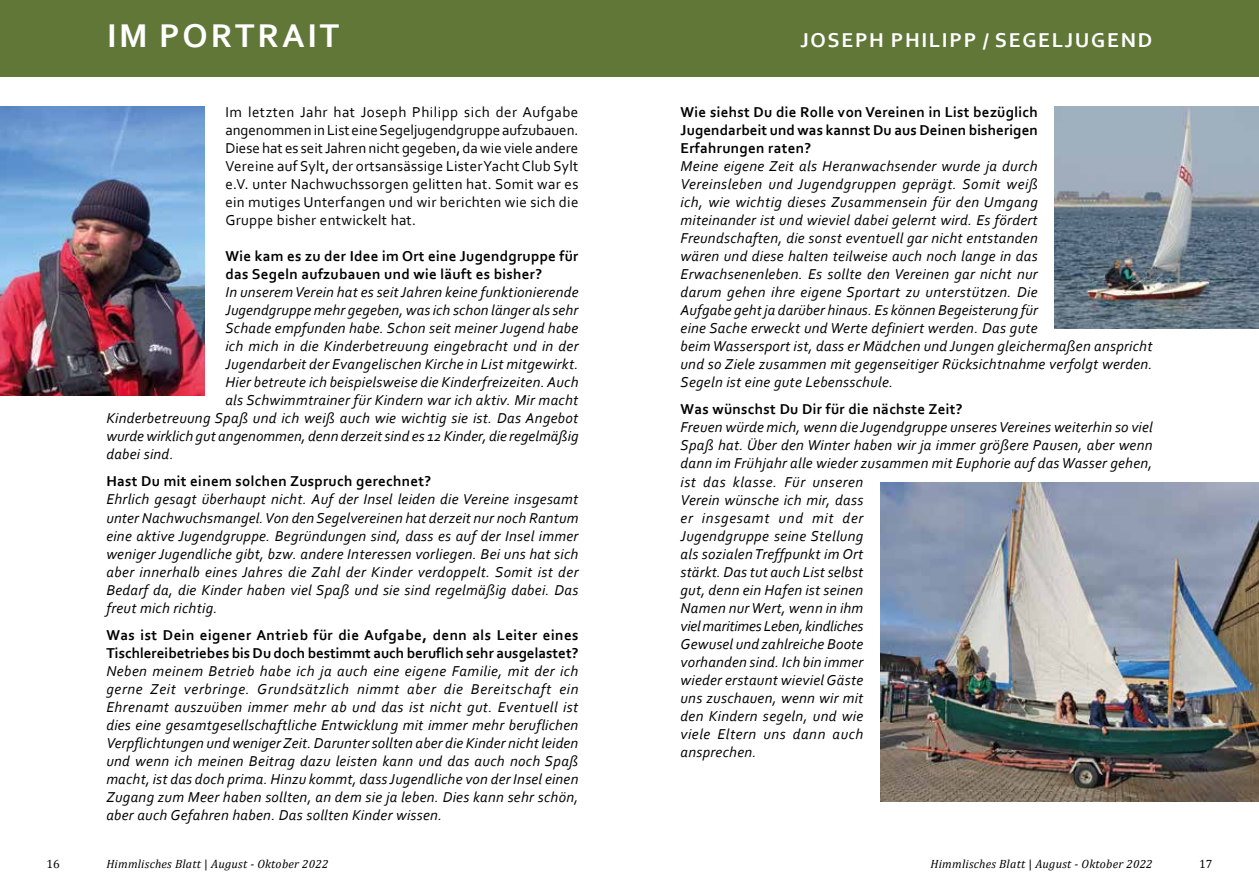
<style>
.page{position:relative;width:1259px;height:893px;background:#fff}
.page>*{position:absolute;margin:0;border:0;box-sizing:border-box;transform-origin:0 0}
.t1{font:700 34.5px "Corbel";letter-spacing:.08em;color:#fff}
.t2{font:700 21px "Corbel";letter-spacing:.08em;color:#fff}
.t3{font:italic 15px/18px "Corbel";letter-spacing:.02em;color:#000;text-align:justify}
.t4{font:15px/18px "Corbel";letter-spacing:.02em;color:#000;text-align:justify}
.t5{font:700 15px/18px "Corbel";letter-spacing:.02em;color:#000}
.t6{font:700 15px/18px "Corbel";color:#000}
.t7{font:italic 12px "Cambria";letter-spacing:.02em;color:#000}
.t8{font:12px "Cambria";color:#000}
.s1{font-style:normal}
</style>
<div class="page">
<img style="left:0;top:106px;width:204px;height:289px">
<div style="left:629px;top:0;width:630px;height:77px;background:#607738"></div>
<div style="left:0;top:0;width:629px;height:77px;background:#607738"></div>
<img style="left:1054px;top:106px;width:205px;height:222px">
<img style="left:880px;top:483px;width:379px;height:318px">
<h1 class="t1" style="left:107px;top:14px;width:234px">IM PORTRAIT</h1>
<h2 class="t2" style="left:800px;top:27px;width:353px">JOSEPH PHILIPP / SEGELJUGEND</h2>
<p class="t4" style="left:225px;top:103px;width:354px">Im letzten Jahr hat Joseph Philipp sich der Aufgabe angenommen in List eine Segeljugendgruppe aufzubauen.<br>Diese hat es seit Jahren nicht gegeben, da wie viele andere Vereine auf Sylt, der ortsansässige Lister Yacht Club Sylt e.V. unter Nachwuchssorgen gelitten hat. Somit war es ein mutiges Unterfangen und wir berichten wie sich die Gruppe bisher entwickelt hat.</p>
<p class="t5" style="left:225px;top:247px;width:354px">Wie kam es zu der Idee im Ort eine Jugendgruppe für das Segeln aufzubauen und wie läuft es bisher?</p>
<p class="t3" style="left:225px;top:283px;width:354px">In unserem Verein hat es seit Jahren keine funktionierende</p>
<p class="t3" style="left:225px;top:301px;width:354px">Jugendgruppe mehr gegeben, was ich schon länger als sehr</p>
<p class="t3" style="left:225px;top:319px;width:354px">Schade empfunden habe. Schon seit meiner Jugend habe</p>
<p class="t3" style="left:225px;top:337px;width:354px">ich mich in die Kinderbetreuung eingebracht und in der</p>
<p class="t3" style="left:225px;top:355px;width:354px">Jugendarbeit der Evangelischen Kirche in List mitgewirkt.</p>
<p class="t3" style="left:225px;top:373px;width:354px">Hier betreute ich beispielsweise die Kinderfreizeiten. Auch</p>
<p class="t3" style="left:225px;top:391px;width:354px">als Schwimmtrainer für Kindern war ich aktiv. Mir macht</p>
<p class="t3" style="left:106px;top:409px;width:473px">Kinderbetreuung Spaß und ich weiß auch wie wichtig sie ist. Das Angebot</p>
<p class="t3" style="left:106px;top:427px;width:474px">wurde wirklich gut angenommen, denn derzeit sind es 12 Kinder, die regelmäßig</p>
<p class="t3" style="left:106px;top:445px;width:69px">dabei sind.</p>
<p class="t5" style="left:106px;top:472px;width:326px">Hast Du mit einem solchen Zuspruch gerechnet?</p>
<p class="t3" style="left:106px;top:490px;width:473px">Ehrlich gesagt überhaupt nicht. Auf der Insel leiden die Vereine insgesamt unter Nachwuchsmangel. Von den Segelvereinen hat derzeit nur noch Rantum eine aktive Jugendgruppe. Begründungen sind, dass es auf der Insel immer weniger Jugendliche gibt, bzw. andere Interessen vorliegen. Bei uns hat sich aber innerhalb eines Jahres die Zahl der Kinder verdoppelt. Somit ist der Bedarf da, die Kinder haben viel Spaß und sie sind regelmäßig dabei. Das freut mich richtig.</p>
<p class="t6" style="left:106px;top:625px;width:474px">Was ist Dein eigener Antrieb für die Aufgabe, denn als Leiter eines<br>Tischlereibetriebes bis Du doch bestimmt auch beruflich sehr ausgelastet?</p>
<p class="t3" style="left:106px;top:661px;width:474px">Neben meinem Betrieb habe ich ja auch eine eigene Familie, mit der ich gerne Zeit verbringe. Grundsätzlich nimmt aber die Bereitschaft ein Ehrenamt auszuüben immer mehr ab und das ist nicht gut. Eventuell ist dies eine gesamtgesellschaftliche Entwicklung mit immer mehr beruflichen Verpflichtungen und weniger Zeit. Darunter sollten aber die Kinder nicht leiden und wenn ich meinen Beitrag dazu leisten kann und das auch noch Spaß macht, ist das doch prima. Hinzu kommt, dass Jugendliche von der Insel einen Zugang zum Meer haben sollten, an dem sie ja leben. Dies kann sehr schön, aber auch Gefahren haben. Das sollten Kinder wissen.</p>
<p class="t5" style="left:680px;top:103px;width:359px;text-align:justify">Wie siehst Du die Rolle von Vereinen in List bezüglich Jugendarbeit und was kannst Du aus Deinen bisherigen Erfahrungen raten?</p>
<p class="t3" style="left:680px;top:157px;width:473px;text-align:left">Meine eigene Zeit als Heranwachsender wurde ja durch<br>Vereinsleben und Jugendgruppen geprägt. Somit weiß<br>ich, wie wichtig dieses Zusammensein für den Umgang<br>miteinander ist und wieviel dabei gelernt wird. Es fördert<br>Freundschaften, die sonst eventuell gar nicht entstanden<br>wären und diese halten teilweise auch noch lange in das Erwachsenenleben. Es sollte den Vereinen gar nicht nur<br>darum gehen ihre eigene Sportart zu unterstützen. Die<br>Aufgabe geht ja darüber hinaus. Es können Begeisterung für<br>eine Sache erweckt und Werte definiert werden. Das gute<br>beim Wassersport ist, dass er Mädchen und Jungen gleichermaßen anspricht und so Ziele zusammen mit gegenseitiger Rücksichtnahme verfolgt werden.<br>Segeln ist eine gute Lebensschule.</p>
<p class="t5" style="left:680px;top:400px;width:284px">Was wünschst Du Dir für die nächste Zeit?</p>
<p class="t3" style="left:680px;top:418px;width:474px;text-align:left">Freuen würde mich, wenn die Jugendgruppe unseres Vereines weiterhin so viel Spaß hat. Über den Winter haben wir ja immer größere Pausen, aber wenn dann im Frühjahr alle wieder zusammen mit Euphorie auf das Wasser gehen, ist das klasse. Für unseren<br>Verein wünsche ich mir, dass<br>er insgesamt und mit der<br>Jugendgruppe seine Stellung<br>als sozialen Treffpunkt im Ort<br>stärkt. Das tut auch List selbst<br>gut, denn ein Hafen ist seinen<br>Namen nur Wert, wenn in ihm<br>viel maritimes Leben, kindliches<br>Gewusel und zahlreiche Boote<br>vorhanden sind. Ich bin immer<br>wieder erstaunt wieviel Gäste<br>uns zuschauen, wenn wir mit<br>den Kindern segeln, und wie<br>viele Eltern uns dann auch<br>ansprechen.</p>
<p class="t8" style="left:46px;top:857px;width:15px">16</p>
<p class="t7" style="left:106px;top:856px;width:224px">Himmlisches Blatt <span class="s1">|</span> August - Oktober 2022</p>
<p class="t7" style="left:930px;top:856px;width:224px">Himmlisches Blatt <span class="s1">|</span> August - Oktober 2022</p>
<p class="t8" style="left:1199px;top:857px;width:15px">17</p>
</div>
